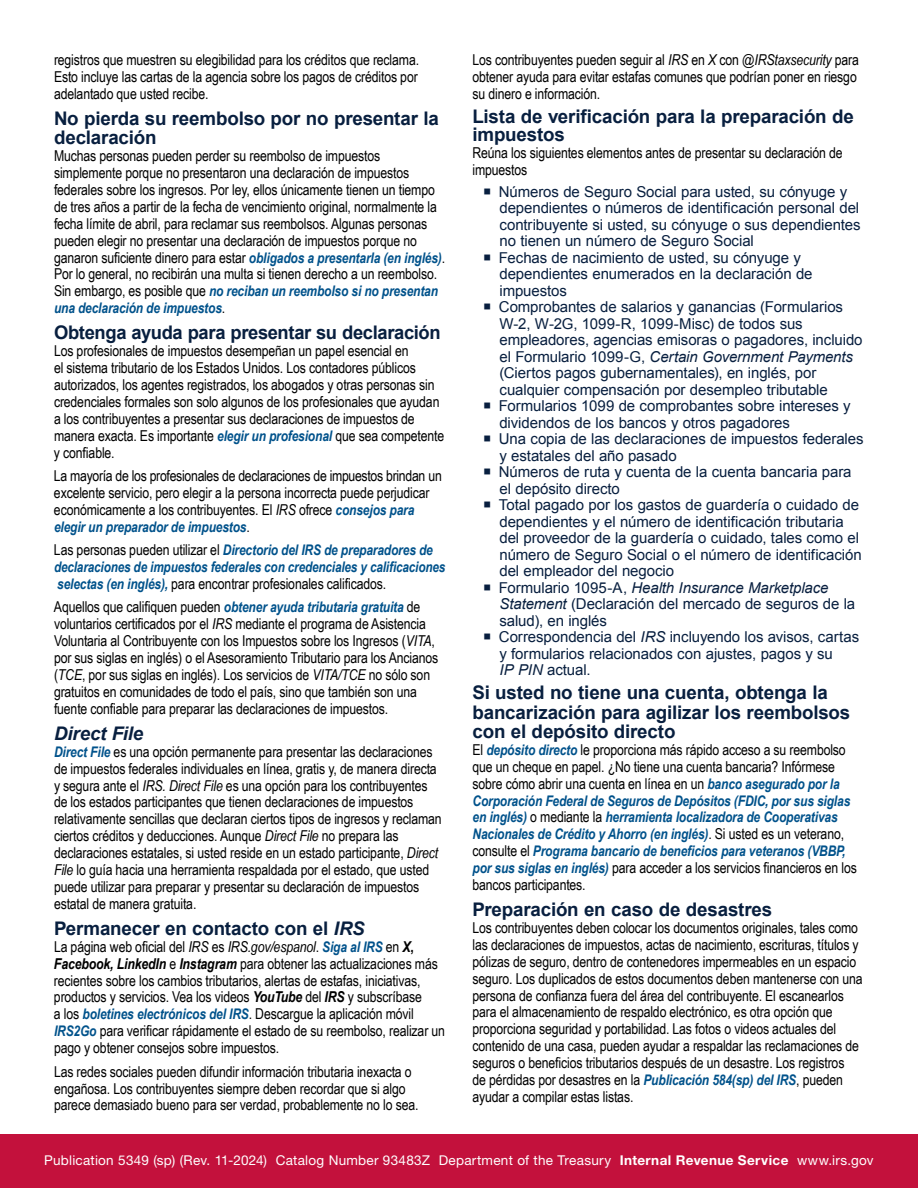
<style>
.page{position:relative;width:918px;height:1188px;background:#fff}
.page>*{position:absolute;margin:0;border:0;box-sizing:border-box;transform-origin:0 0}
.t1{font:700 18.75px/19.5px "Arial";letter-spacing:-.01em;color:#081f3f}
.t2{font:italic 700 18.75px "Arial";letter-spacing:-.01em;color:#081f3f}
.t3{font:15px/16.8px "Arial Narrow";letter-spacing:-.01em;color:#000}
.t4{font:15px/16.5px "Arial";letter-spacing:-.005em;color:#081f3f}
.t5{font:italic 700 14.7px/17px "Arial Narrow";letter-spacing:-.01em;color:#00528b}
.t6{font:13.5px "Helvetica Neue LT Std";letter-spacing:.02em;color:#fff}
.s1{font-weight:700;font-style:italic;font-size:14.7px;color:#00528b}
.s2{font-weight:400;font-style:normal;font-size:15px;color:#000}
.s3{font-style:italic}
.s4{font-weight:700;font-style:italic}
.s5{font-weight:700}
</style>
<div class="page">
<div style="left:0;top:1134px;width:918px;height:54px;background:#c3113c"></div>
<p class="t3" style="left:54px;top:51px;width:367px;text-align:justify">registros que muestren su elegibilidad para los créditos que reclama.<br>Esto incluye las cartas de la agencia sobre los pagos de créditos por adelantado que usted recibe.</p>
<h3 class="t1" style="left:54px;top:109px;width:386px">No pierda su reembolso por no presentar la declaración</h3>
<p class="t3" style="left:54px;top:147px;width:393px">Muchas personas pueden perder su reembolso de impuestos simplemente porque no presentaron una declaración de impuestos federales sobre los ingresos. Por ley, ellos únicamente tienen un tiempo de tres años a partir de la fecha de vencimiento original, normalmente la fecha límite de abril, para reclamar sus reembolsos. Algunas personas pueden elegir no presentar una declaración de impuestos porque no ganaron suficiente dinero para estar <span class="s1">obligados a presentarla (en inglés)</span>.<br>Por lo general, no recibirán una multa si tienen derecho a un reembolso.</p>
<p class="t5" style="left:54px;top:282px;width:386px"><span class="s2">Sin embargo, es posible que</span> no reciban un reembolso si no presentan una declaración de impuestos<span class="s2">.</span></p>
<h3 class="t1" style="left:54px;top:324px;width:388px">Obtenga ayuda para presentar su declaración</h3>
<p class="t3" style="left:54px;top:342px;width:392px">Los profesionales de impuestos desempeñan un papel esencial en<br>el sistema tributario de los Estados Unidos. Los contadores públicos autorizados, los agentes registrados, los abogados y otras personas sin credenciales formales son solo algunos de los profesionales que ayudan a los contribuyentes a presentar sus declaraciones de impuestos de manera exacta. Es importante <span class="s1">elegir un profesional</span> que sea competente y confiable.</p>
<p class="t3" style="left:54px;top:467px;width:389px">La mayoría de los profesionales de declaraciones de impuestos brindan un excelente servicio, pero elegir a la persona incorrecta puede perjudicar económicamente a los contribuyentes. El <span class="s3">IRS</span> ofrece <span class="s1">consejos para</span></p>
<p class="t5" style="left:54px;top:517px;width:197px">elegir un preparador de impuestos<span class="s2">.</span></p>
<p class="t5" style="left:54px;top:541px;width:393px;line-height:16.5px"><span class="s2">Las personas pueden utilizar el</span> Directorio del IRS de preparadores de declaraciones de impuestos federales con credenciales y calificaciones</p>
<p class="t3" style="left:57px;top:575px;width:331px"><span class="s1">selectas (en inglés),</span> para encontrar profesionales calificados.</p>
<p class="t5" style="left:54px;top:598px;width:368px"><span class="s2">Aquellos que califiquen pueden</span> obtener ayuda tributaria gratuita <span class="s2">de</span></p>
<p class="t3" style="left:54px;top:615px;width:386px">voluntarios certificados por el <span class="s3">IRS</span> mediante el programa de Asistencia Voluntaria al Contribuyente con los Impuestos sobre los Ingresos (<span class="s3">VITA</span>, por sus siglas en inglés) o el Asesoramiento Tributario para los Ancianos (<span class="s3">TCE</span>, por sus siglas en inglés). Los servicios de <span class="s3">VITA/TCE</span> no sólo son gratuitos en comunidades de todo el país, sino que también son una fuente confiable para preparar las declaraciones de impuestos.</p>
<h3 class="t2" style="left:54px;top:721px;width:91px">Direct File</h3>
<p class="t3" style="left:54px;top:743px;width:389px"><span class="s1">Direct File</span> es una opción permanente para presentar las declaraciones de impuestos federales individuales en línea, gratis y, de manera directa y segura ante el <span class="s3">IRS. Direct File</span> es una opción para los contribuyentes de los estados participantes que tienen declaraciones de impuestos relativamente sencillas que declaran ciertos tipos de ingresos y reclaman ciertos créditos y deducciones. Aunque <span class="s3">Direct File</span> no prepara las declaraciones estatales, si usted reside en un estado participante, <span class="s3">Direct File</span> lo guía hacia una herramienta respaldada por el estado, que usted puede utilizar para preparar y presentar su declaración de impuestos estatal de manera gratuita.</p>
<h3 class="t1" style="left:54px;top:919px;width:312px">Permanecer en contacto con el <span class="s3">IRS</span></h3>
<p class="t3" style="left:54px;top:938px;width:393px">La página web oficial del <span class="s3">IRS</span> es <span class="s3">IRS.gov/espanol</span>. <span class="s1">Siga al IRS</span> en <span class="s4">X</span><span class="s5">, </span><span class="s4">Facebook, LinkedIn</span> e <span class="s4">Instagram</span> para obtener las actualizaciones más recientes sobre los cambios tributarios, alertas de estafas, iniciativas, productos y servicios. Vea los videos <span class="s4">YouTube</span> del <span class="s4">IRS</span> y subscríbase<br>a los <span class="s1">boletines electrónicos del IRS</span>. Descargue la aplicación móvil <span class="s1">IRS2Go</span> para verificar rápidamente el estado de su reembolso, realizar un pago y obtener consejos sobre impuestos.</p>
<p class="t3" style="left:54px;top:1062px;width:366px">Las redes sociales pueden difundir información tributaria inexacta o engañosa. Los contribuyentes siempre deben recordar que si algo parece demasiado bueno para ser verdad, probablemente no lo sea.</p>
<p class="t3" style="left:473px;top:51px;width:388px">Los contribuyentes pueden seguir al <span class="s3">IRS</span> en <span class="s3">X</span> con <span class="s3">@IRStaxsecurity</span> para obtener ayuda para evitar estafas comunes que podrían poner en riesgo su dinero e información.</p>
<h3 class="t1" style="left:472px;top:108px;width:383px;line-height:18px">Lista de verificación para la preparación de impuestos</h3>
<p class="t3" style="left:472px;top:144px;width:372px">Reúna los siguientes elementos antes de presentar su declaración de impuestos</p>
<p class="t4" style="left:499px;top:184px;width:363px">Números de Seguro Social para usted, su cónyuge y dependientes o números de identificación personal del contribuyente si usted, su cónyuge o sus dependientes no tienen un número de Seguro Social</p>
<p class="t4" style="left:499px;top:250px;width:315px">Fechas de nacimiento de usted, su cónyuge y dependientes enumerados en la declaración de impuestos</p>
<p class="t4" style="left:499px;top:299px;width:365px">Comprobantes de salarios y ganancias (Formularios W-2, W-2G, 1099-R, 1099-Misc) de todos sus empleadores, agencias emisoras o pagadores, incluido el Formulario 1099-G, <span class="s3">Certain Government Payments </span>(Ciertos pagos gubernamentales), en inglés, por cualquier compensación por desempleo tributable</p>
<p class="t4" style="left:499px;top:398px;width:353px">Formularios 1099 de comprobantes sobre intereses y dividendos de los bancos y otros pagadores</p>
<p class="t4" style="left:499px;top:431px;width:366px">Una copia de las declaraciones de impuestos federales y estatales del año pasado</p>
<p class="t4" style="left:499px;top:464px;width:354px">Números de ruta y cuenta de la cuenta bancaria para el depósito directo</p>
<p class="t4" style="left:499px;top:497px;width:365px">Total pagado por los gastos de guardería o cuidado de dependientes y el número de identificación tributaria del proveedor de la guardería o cuidado, tales como el número de Seguro Social o el número de identificación del empleador del negocio</p>
<p class="t4" style="left:499px;top:580px;width:358px">Formulario 1095-A, <span class="s3">Health Insurance Marketplace<br>Statement</span> (Declaración del mercado de seguros de la salud), en inglés</p>
<p class="t4" style="left:499px;top:629px;width:362px">Correspondencia del <span class="s3">IRS</span> incluyendo los avisos, cartas y formularios relacionados con ajustes, pagos y su<br><span class="s3">IP PIN</span> actual.</p>
<h3 class="t1" style="left:472px;top:684px;width:379px">Si usted no tiene una cuenta, obtenga la bancarización para agilizar los reembolsos con el depósito directo</h3>
<p class="t3" style="left:472px;top:741px;width:375px">El <span class="s1">depósito directo</span> le proporciona más rápido acceso a su reembolso que un cheque en papel. ¿No tiene una cuenta bancaria? Infórmese sobre cómo abrir una cuenta en línea en un <span class="s1">banco asegurado por la</span></p>
<p class="t5" style="left:472px;top:791px;width:379px">Corporación Federal de Seguros de Depósitos (FDIC, por sus siglas en inglés) <span class="s2">o mediante la</span> herramienta localizadora de Cooperativas Nacionales de Crédito y Ahorro (en inglés)<span class="s2">. Si usted es un veterano, consulte el</span> Programa bancario de beneficios para veteranos (VBBP,</p>
<p class="t3" style="left:473px;top:859px;width:386px"><span class="s1">por sus siglas en inglés)</span> para acceder a los servicios financieros en los bancos participantes.</p>
<h3 class="t1" style="left:472px;top:900px;width:301px">Preparación en caso de desastres</h3>
<p class="t3" style="left:472px;top:919px;width:392px">Los contribuyentes deben colocar los documentos originales, tales como las declaraciones de impuestos, actas de nacimiento, escrituras, títulos y pólizas de seguro, dentro de contenedores impermeables en un espacio seguro. Los duplicados de estos documentos deben mantenerse con una persona de confianza fuera del área del contribuyente. El escanearlos para el almacenamiento de respaldo electrónico, es otra opción que proporciona seguridad y portabilidad. Las fotos o videos actuales del contenido de una casa, pueden ayudar a respaldar las reclamaciones de seguros o beneficios tributarios después de un desastre. Los registros<br>de pérdidas por desastres en la <span class="s1">Publicación 584(sp) del IRS</span>, pueden ayudar a compilar estas listas.</p>
<p class="t6" style="left:44px;top:1152px;width:387px">Publication 5349 (sp) (Rev. 11-2024) Catalog Number 93483Z</p>
<p class="t6" style="left:439px;top:1152px;width:436px">Department of the Treasury <span class="s5">Internal Revenue Service</span> www.irs.gov</p>
</div>
